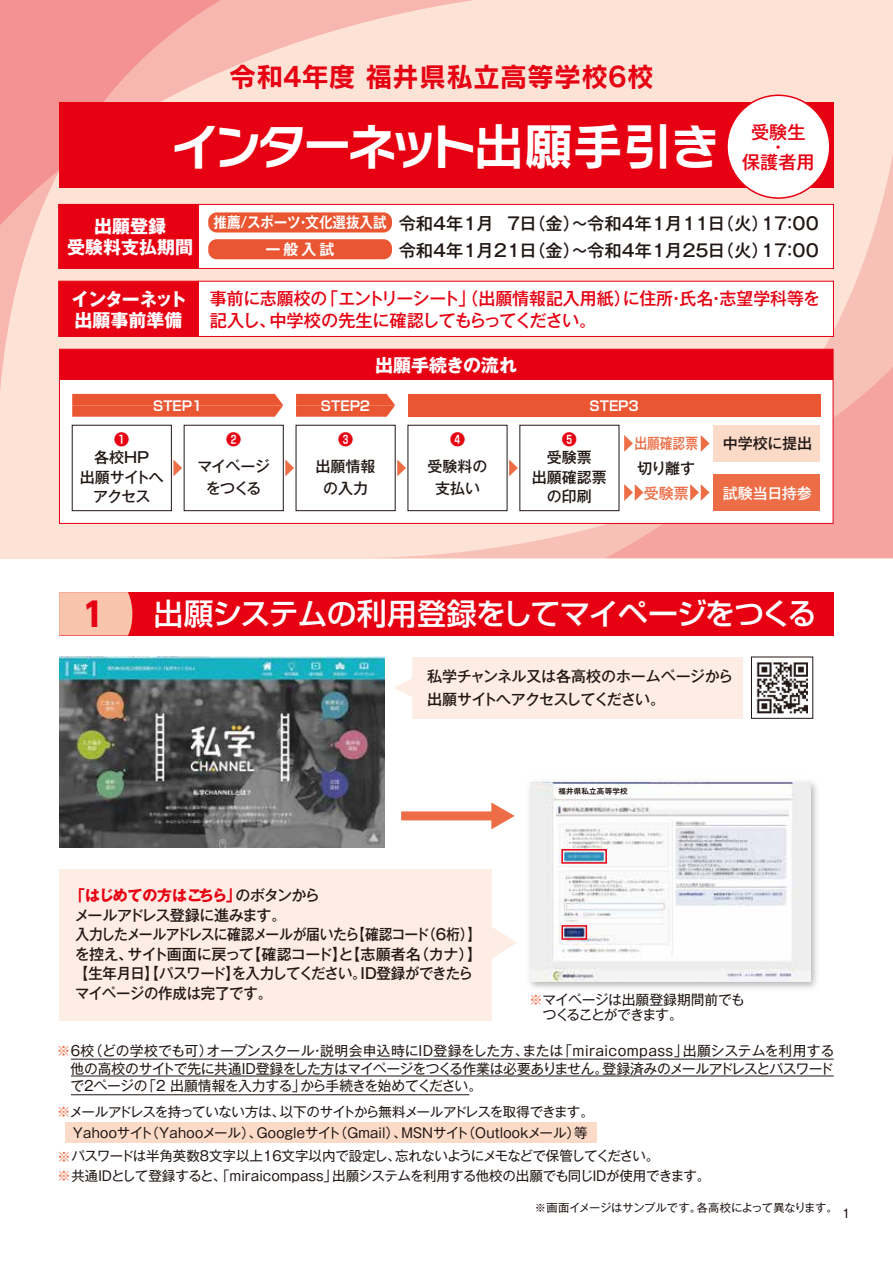
<style>
.page{position:relative;width:893px;height:1263px;background:#fff}
.page>*{position:absolute;margin:0;border:0;box-sizing:border-box;transform-origin:0 0}
.t1{font:49.5px "Rodin NTLG Pro B";letter-spacing:-.08em;color:#fff}
.t2{font:700 33px "UD Shin Go NT Pro";color:#e60012}
.t3{font:500 30px "Shin Go Pro";letter-spacing:-.035em;color:#fff}
.t4{font:27px "Rodin NTLG Pro B";color:#e60012}
.t5{font:500 18.15px/15px "Gothic MB101 Pro";color:#e60012;text-align:center}
.t6{font:700 18px/21px "Gothic MB101 Pro";color:#fff;text-align:center}
.t7{font:700 18px/21px "Gothic MB101 Pro";letter-spacing:-.03em;color:#fff}
.t8{font:500 17.25px/21.8px "Gothic MB101 Pro";color:#e60012}
.t9{font:500 17.25px/27px "Gothic MB101 Pro";color:#221815}
.t10{font:500 15px/19.5px "Gothic MB101 Pro";letter-spacing:-.03em;color:#221815;text-align:center}
.t11{font:700 15px/27px "Gothic MB101 Pro De";color:#fff;text-align:center;scale:.9 1}
.t12{font:500 15px/19.5px "Gothic MB101 Pro";color:#221815;text-align:center}
.t13{font:500 15px/22.5px "Gothic MB101 Pro";letter-spacing:-.05em;color:#221815;text-align:center}
.t14{font:500 15px "Gothic MB101 Pro";color:#fff}
.t15{font:500 15px "Gothic MB101 Pro";color:#ed6d46;scale:.85 1}
.t16{font:700 15px "Shin Go Pro De";color:#e60012}
.t17{font:500 15px "Gothic MB101 Pro";color:#ed6d46}
.t18{font:13.8px "Gothic MB101 Pro";letter-spacing:.01em;color:#221815}
.t19{font:13.8px "Gothic MB101 Pro";letter-spacing:-.04em;color:#221815}
.t20{font:13.8px "Gothic MB101 Pro";letter-spacing:-.02em;color:#221815}
.t21{font:13.8px/15px "Gothic MB101 Pro";letter-spacing:-.05em;color:#221815}
.t22{font:13.5px/19.5px "Gothic MB101 Pro";letter-spacing:-.02em;color:#221815}
.t23{font:13.5px/21.5px "Gothic MB101 Pro";letter-spacing:-.15em;color:#221815;text-align:center}
.t24{font:700 13.5px "Shin Go Pro De";color:#fff}
.t25{font:12px "Gothic MB101 Pro";color:#221815}
.t26{font:11.25px "Gothic MB101 Pro";letter-spacing:-.01em;color:#221815}
.t27{font:700 7.5px "Gothic MB101 Pro De";letter-spacing:.025em;color:#221815}
.s1{color:#fff}
.s2{font-weight:700;color:#e60012}
.s3{color:#ed6d46}
.s4{font-size:13.8px;color:#ed6d46}
</style>
<div class="page">
<div style="left:0;top:0;width:893px;height:558px;background:#fce3d6"></div>
<svg style="left:605px;top:94px;width:288px;height:260px"></svg>
<svg style="left:380px;top:354px;width:513px;height:204px;fill:#f5a49f"></svg>
<svg style="left:0;top:225px;width:244px;height:165px"></svg>
<svg style="left:0;top:0;width:645px;height:225px"></svg>
<img style="left:529px;top:781px;width:288px;height:208px">
<img style="left:531px;top:782px;width:280px;height:200px">
<img style="left:59px;top:657px;width:326px;height:191px">
<div style="left:561px;top:849px;width:46px;height:15px;border:2px solid #e60012"></div>
<div style="left:561px;top:925px;width:26px;height:15px;border:2px solid #e60012"></div>
<div style="left:556px;top:784px;width:46px;height:14px;background:#fff"></div>
<div style="left:59px;top:349px;width:774px;height:175px;background:#fff;border:1px solid #e60012"></div>
<div style="left:198px;top:204px;width:636px;height:65px;background:#fff;border:1px solid #e60012"></div>
<div style="left:198px;top:281px;width:636px;height:56px;background:#fff;border:1px solid #e60012"></div>
<div style="left:59px;top:349px;width:774px;height:31px;background:#e60012"></div>
<div style="left:58px;top:204px;width:141px;height:65px;background:#e60012"></div>
<div style="left:58px;top:281px;width:141px;height:56px;background:#e60012;border:1px solid #e60012"></div>
<div style="left:713px;top:425px;width:107px;height:37px;background:#fbdac8"></div>
<div style="left:713px;top:474px;width:107px;height:37px;background:#ed6d46"></div>
<div style="left:72px;top:425px;width:100px;height:86px;background:#fff;border:1px solid #221815"></div>
<div style="left:59px;top:102px;width:774px;height:85px;background:#e60012"></div>
<div style="left:727px;top:95px;width:103px;height:103px;background:#fff;border-radius:50%"></div>
<div style="left:726px;top:95px;width:104px;height:104px;border:2px solid #e60012;border-radius:50%"></div>
<div style="left:412px;top:657px;width:331px;height:61px;background:#fdede4"></div>
<svg style="left:394px;top:678px;width:18px;height:19px"></svg>
<div style="left:59px;top:869px;width:432px;height:151px;background:#fdede4"></div>
<svg style="left:491px;top:926px;width:26px;height:34px"></svg>
<div style="left:401px;top:811px;width:94px;height:9px;background:#ed6d46"></div>
<svg style="left:491px;top:802px;width:24px;height:27px"></svg>
<div style="left:65px;top:1123px;width:532px;height:20px;background:#fbdac8"></div>
<hr style="left:71px;top:1059px;width:763px;height:1px;background:#221815">
<hr style="left:71px;top:1075px;width:763px;height:1px;background:#221815">
<hr style="left:71px;top:1094px;width:398px;height:1px;background:#221815">
<div style="left:59px;top:592px;width:774px;height:43px;background:#e60012"></div>
<div style="left:59px;top:592px;width:74px;height:43px;background:#f8c5ac"></div>
<div style="left:408px;top:394px;width:412px;height:23px;background:#ea5532"></div>
<svg style="left:72px;top:394px;width:211px;height:23px;background:#ea5b3a"></svg>
<svg style="left:296px;top:394px;width:99px;height:23px;background:#eb5f3e"></svg>
<svg style="left:173px;top:459px;width:9px;height:17px"></svg>
<svg style="left:285px;top:459px;width:9px;height:17px"></svg>
<svg style="left:397px;top:459px;width:9px;height:17px"></svg>
<svg style="left:509px;top:459px;width:9px;height:17px"></svg>
<svg style="left:701px;top:435px;width:8px;height:17px"></svg>
<svg style="left:690px;top:484px;width:19px;height:17px"></svg>
<svg style="left:624px;top:435px;width:9px;height:17px"></svg>
<svg style="left:624px;top:484px;width:19px;height:17px"></svg>
<div style="left:208px;top:212px;width:184px;height:20px;background:#ea5532;border-radius:9px"></div>
<div style="left:208px;top:239px;width:184px;height:20px;background:#ea5532;border-radius:9px"></div>
<svg style="left:751px;top:657px;width:62px;height:61px"></svg>
<img style="left:757px;top:662px;width:50px;height:51px">
<h3 class="t4" style="left:229px;top:59px;width:426px">令和4年度 福井県私立高等学校6校</h3>
<h1 class="t1" style="left:171px;top:113px;width:550px">インターネット出願手引き</h1>
<p class="t5" style="left:742px;top:123px;width:74px">受験生・<br>保護者用</p>
<p class="t6" style="left:67px;top:213px;width:127px">出願登録<br>受験料支払期間</p>
<p class="t11" style="left:214px;top:207px;width:194px">推薦/スポーツ・文化選抜入試一般入試</p>
<p class="t9" style="left:399px;top:208px;width:422px">令和4年1月<span class="s1">0</span>7日（金）～令和4年1月11日（火）17：00令和4年1月21日（金）～令和4年1月25日（火）17：00</p>
<p class="t7" style="left:71px;top:286px;width:117px">インターネット出願事前準備</p>
<p class="t8" style="left:210px;top:285px;width:612px">事前に志願校の「エントリーシート」（出願情報記入用紙）に住所・氏名・志望学科等を記入し、中学校の先生に確認してもらってください。</p>
<p class="t6" style="left:375px;top:352px;width:143px">出願手続きの流れ</p>
<p class="t24" style="left:153px;top:395px;width:51px">STEP1</p>
<p class="t24" style="left:321px;top:395px;width:51px">STEP2</p>
<p class="t24" style="left:589px;top:395px;width:51px">STEP3</p>
<p class="t16" style="left:114px;top:427px;width:16px">❶</p>
<p class="t16" style="left:226px;top:427px;width:16px">❷</p>
<p class="t16" style="left:338px;top:427px;width:16px">❸</p>
<p class="t16" style="left:450px;top:427px;width:16px">❹</p>
<p class="t16" style="left:562px;top:427px;width:16px">❺</p>
<p class="t10" style="left:723px;top:432px;width:91px">中学校に提出</p>
<p class="t14" style="left:723px;top:481px;width:90px">試験当日持参</p>
<p class="t15" style="left:634px;top:431px;width:76px">出願確認票</p>
<p class="t10" style="left:637px;top:456px;width:59px">切り離す</p>
<p class="t17" style="left:644px;top:481px;width:46px">受験票</p>
<p class="t10" style="left:80px;top:446px;width:86px">各校HP<br>出願サイトへアクセス</p>
<p class="t13" style="left:197px;top:453px;width:74px">マイページをつくる</p>
<p class="t10" style="left:316px;top:453px;width:61px;line-height:22.5px">出願情報の入力</p>
<p class="t10" style="left:427px;top:453px;width:61px;line-height:22.5px">受験料の支払い</p>
<p class="t12" style="left:532px;top:446px;width:76px">受験票<br>出願確認票の印刷</p>
<h2 class="t2" style="left:83px;top:588px;width:23px">1</h2>
<h3 class="t3" style="left:154px;top:589px;width:665px">出願システムの利用登録をしてマイページをつくる</h3>
<p class="t10" style="left:427px;top:663px;width:307px;line-height:22.5px;text-align:left">私学チャンネル又は各高校のホームページから出願サイトへアクセスしてください。</p>
<p class="t27" style="left:558px;top:785px;width:70px">福井県私立高等学校</p>
<p class="t10" style="left:70px;top:884px;width:413px;text-align:left"><span class="s2">「はじめての方はこちら」</span>のボタンから<br>メールアドレス登録に進みます。<br>入力したメールアドレスに確認メールが届いたら【確認コード（6桁）】を控え、サイト画面に戻って【確認コード】と【志願者名（カナ）】【生年月日】【パスワード】を入力してください。ＩＤ登録ができたらマイページの作成は完了です。</p>
<p class="t21" style="left:529px;top:991px;width:217px"><span class="s3">※</span>マイページは出願登録期間前でも　つくることができます。</p>
<p class="t18" style="left:57px;top:1039px;width:779px"><span class="s3">※</span>6校（どの学校でも可）オープンスクール・説明会申込時にＩＤ登録をした方、または「miraicompass」出願システムを利用する</p>
<p class="t19" style="left:71px;top:1057px;width:764px">他の高校のサイトで先に共通ＩＤ登録をした方はマイページをつくる作業は必要ありません。登録済みのメールアドレスとパスワード</p>
<p class="t20" style="left:57px;top:1074px;width:427px">　で2ページの「2 出願情報を入力する」から手続きを始めてください。</p>
<p class="t23" style="left:57px;top:1099px;width:539px"><span class="s4">※</span>メールアドレスを持っていない方は、以下のサイトから無料メールアドレスを取得できます。<br>Ｙａｈｏｏサイト（Ｙａｈｏｏメール）、Ｇｏｏｇｌｅサイト（Ｇｍａｉｌ）、ＭＳＮサイト（Ｏｕｔｌｏｏｋメール）等</p>
<p class="t22" style="left:57px;top:1145px;width:655px"><span class="s4">※</span>パスワードは半角英数8文字以上16文字以内で設定し、忘れないようにメモなどで保管してください。<br><span class="s4">※</span>共通ＩＤとして登録すると、「miraicompass」出願システムを利用する他校の出願でも同じＩＤが使用できます。</p>
<p class="t26" style="left:535px;top:1198px;width:304px">※画面イメージはサンプルです。各高校によって異なります。</p>
<p class="t25" style="left:842px;top:1204px;width:10px">1</p>
</div>
